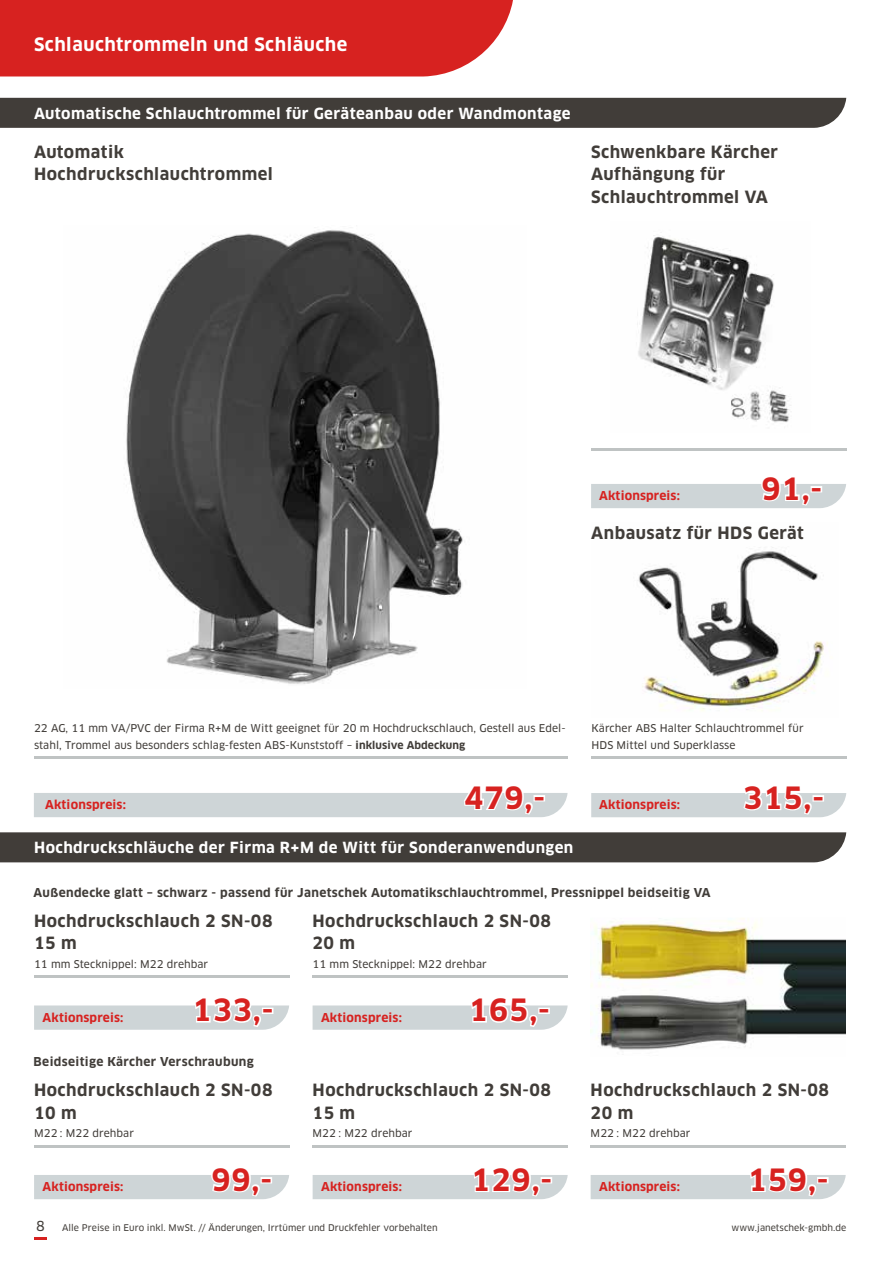
<style>
.page{position:relative;width:893px;height:1263px;background:#fff}
.page>*{position:absolute;margin:0;border:0;box-sizing:border-box;transform-origin:0 0}
.t1{font:700 30px "Clan OT";letter-spacing:.03em;color:#d72220}
.t2{font:700 18px "Clan OT";letter-spacing:.03em;color:#fff}
.t3{font:700 16.5px/22.5px "Clan OT";letter-spacing:.03em;color:#413d39}
.t4{font:700 15px "Clan OT";letter-spacing:.03em;color:#fff}
.t5{font:13.5px "Clan OT News";color:#413d39}
.t6{font:700 12px "Clan OT";letter-spacing:.03em;color:#413d39}
.t7{font:700 12px "Clan OT";letter-spacing:.015em;color:#d72220}
.t8{font:10.5px/16.5px "Clan OT News";letter-spacing:.005em;color:#413d39}
.t9{font:9px "Clan OT News";letter-spacing:.005em;color:#413d39}
.s1{font-family:"Clan OT";font-weight:700}
</style>
<div class="page">
<img style="left:637px;top:235px;width:154px;height:188px">
<div style="left:0;top:0;width:513px;height:76px;background:#d72220"></div>
<svg style="left:34px;top:1237px;width:13px;height:2px"></svg>
<hr style="left:591px;top:448px;width:255px;height:2px;background:#bfc3c3">
<svg style="left:591px;top:484px;width:255px;height:24px;background:#d3d9db"></svg>
<img style="left:126px;top:230px;width:337px;height:454px">
<hr style="left:34px;top:756px;width:534px;height:2px;background:#bfc3c3">
<svg style="left:34px;top:793px;width:534px;height:24px;background:#d0d7d9"></svg>
<div style="left:533px;top:795px;width:12px;height:6px;border:3px solid #fff"></div>
<div style="left:0;top:98px;width:846px;height:30px;background:#413d39"></div>
<div style="left:0;top:832px;width:846px;height:30px;background:#413d39"></div>
<img style="left:637px;top:547px;width:191px;height:164px">
<hr style="left:591px;top:756px;width:255px;height:2px;background:#bfc3c3">
<svg style="left:591px;top:793px;width:255px;height:24px;background:#d4dadc"></svg>
<div style="left:812px;top:795px;width:12px;height:6px;border:3px solid #fff"></div>
<hr style="left:34px;top:975px;width:255px;height:3px;background:#bfc3c3">
<hr style="left:34px;top:1145px;width:255px;height:2px;background:#bfc3c3">
<svg style="left:34px;top:1175px;width:255px;height:24px;background:#d3d9db"></svg>
<hr style="left:313px;top:1145px;width:255px;height:2px;background:#bfc3c3">
<svg style="left:313px;top:1175px;width:255px;height:24px;background:#d4dadc"></svg>
<hr style="left:591px;top:1145px;width:255px;height:2px;background:#bfc3c3">
<svg style="left:591px;top:1175px;width:255px;height:24px;background:#d4dadc"></svg>
<div style="left:817px;top:1177px;width:12px;height:6px;border:3px solid #fff"></div>
<hr style="left:313px;top:975px;width:255px;height:3px;background:#bfc3c3">
<svg style="left:313px;top:1005px;width:255px;height:25px;background:#d5dbdd"></svg>
<div style="left:538px;top:1008px;width:12px;height:6px;border:3px solid #fff"></div>
<svg style="left:34px;top:1005px;width:255px;height:25px;background:#d5dbdd"></svg>
<img style="left:591px;top:918px;width:254px;height:132px">
<h2 class="t2" style="left:34px;top:34px;width:315px">Schlauchtrommeln und Schläuche</h2>
<h3 class="t4" style="left:34px;top:104px;width:538px">Automatische Schlauchtrommel für Geräteanbau oder Wandmontage</h3>
<h3 class="t3" style="left:34px;top:140px;width:240px">Automatik<br>Hochdruckschlauchtrommel</h3>
<h3 class="t3" style="left:591px;top:140px;width:189px">Schwenkbare Kärcher<br>Aufhängung für<br>Schlauchtrommel VA</h3>
<p class="t7" style="left:599px;top:489px;width:82px">Aktionspreis:</p>
<h1 class="t1" style="left:761px;top:471px;width:62px">91,-</h1>
<h3 class="t3" style="left:591px;top:522px;width:214px">Anbausatz für HDS Gerät</h3>
<p class="t8" style="left:34px;top:720px;width:533px">22 AG, 11 mm VA/PVC der Firma R+M de Witt geeignet für 20 m Hochdruckschlauch, Gestell aus Edel&shy;stahl, Trommel aus besonders schlag-festen ABS-Kunststoff – <span class="s1">inklusive Abdeckung</span></p>
<p class="t8" style="left:592px;top:720px;width:214px">Kärcher ABS Halter Schlauchtrommel für<br>HDS Mittel und Superklasse</p>
<p class="t7" style="left:45px;top:798px;width:82px">Aktionspreis:</p>
<h1 class="t1" style="left:464px;top:780px;width:82px">479,-</h1>
<p class="t7" style="left:599px;top:798px;width:82px">Aktionspreis:</p>
<h1 class="t1" style="left:743px;top:780px;width:82px">315,-</h1>
<h3 class="t4" style="left:34px;top:839px;width:541px">Hochdruckschläuche der Firma R+M de Witt für Sonderanwendungen</h3>
<p class="t6" style="left:34px;top:885px;width:678px">Außendecke glatt – schwarz - passend für Janetschek Automatikschlauchtrommel, Pressnippel beidseitig VA</p>
<h3 class="t3" style="left:34px;top:910px;width:240px">Hochdruckschlauch 2 SN-08<br>15 m</h3>
<h3 class="t3" style="left:313px;top:910px;width:240px">Hochdruckschlauch 2 SN-08<br>20 m</h3>
<p class="t8" style="left:34px;top:955px;width:176px">11 mm Stecknippel: M22 drehbar</p>
<p class="t8" style="left:313px;top:955px;width:176px">11 mm Stecknippel: M22 drehbar</p>
<p class="t7" style="left:43px;top:1010px;width:82px">Aktionspreis:</p>
<h1 class="t1" style="left:193px;top:992px;width:82px">133,-</h1>
<p class="t7" style="left:321px;top:1010px;width:82px">Aktionspreis:</p>
<h1 class="t1" style="left:469px;top:992px;width:82px">165,-</h1>
<p class="t6" style="left:34px;top:1055px;width:222px">Beidseitige Kärcher Verschraubung</p>
<h3 class="t3" style="left:34px;top:1079px;width:240px">Hochdruckschlauch 2 SN-08<br>10 m</h3>
<h3 class="t3" style="left:313px;top:1079px;width:240px">Hochdruckschlauch 2 SN-08<br>15 m</h3>
<h3 class="t3" style="left:591px;top:1079px;width:240px">Hochdruckschlauch 2 SN-08<br>20 m</h3>
<p class="t8" style="left:34px;top:1125px;width:101px">M22 : M22 drehbar</p>
<p class="t8" style="left:313px;top:1125px;width:101px">M22 : M22 drehbar</p>
<p class="t8" style="left:591px;top:1125px;width:101px">M22 : M22 drehbar</p>
<p class="t7" style="left:43px;top:1180px;width:82px">Aktionspreis:</p>
<h1 class="t1" style="left:211px;top:1162px;width:62px">99,-</h1>
<p class="t7" style="left:321px;top:1180px;width:82px">Aktionspreis:</p>
<h1 class="t1" style="left:471px;top:1162px;width:82px">129,-</h1>
<p class="t7" style="left:599px;top:1180px;width:82px">Aktionspreis:</p>
<h1 class="t1" style="left:748px;top:1162px;width:82px">159,-</h1>
<p class="t5" style="left:36px;top:1218px;width:10px">8</p>
<p class="t9" style="left:62px;top:1222px;width:377px">Alle Preise in Euro inkl. MwSt. // Änderungen, Irrtümer und Druckfehler vorbehalten</p>
<p class="t9" style="left:732px;top:1222px;width:116px">www.janetschek-gmbh.de</p>
</div>
